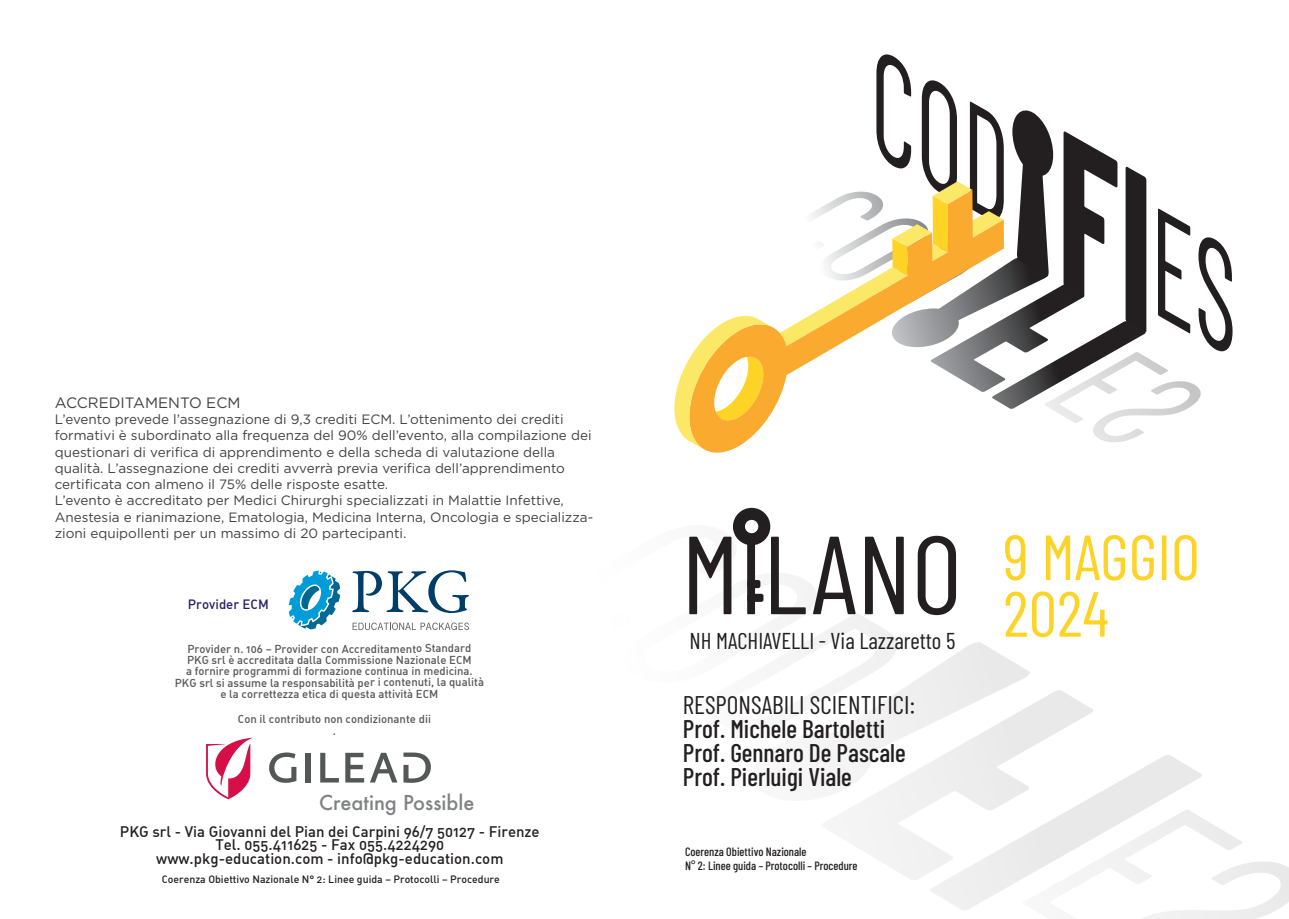
<style>
.page{position:relative;width:1289px;height:919px;background:#fff}
.page>*{position:absolute;margin:0;border:0;box-sizing:border-box;transform-origin:0 0}
.t1{font:110.7px "Barlow Condensed";color:#231f20}
.t2{font:63.6px/56.6px "Barlow Condensed";color:#fdd326}
.t3{font:500 25.5px/24px "Barlow Condensed";color:#231f20}
.t4{font:25.5px "Barlow Condensed";color:#231f20}
.t5{font:22.95px "Barlow Condensed";color:#231f20}
.t6{font:500 19.95px "Futura";color:#808285}
.t7{font:15px/13.5px "DIN Medium Alternate";color:#231f20;text-align:center}
.t8{font:15px "Gotham";color:#414243}
.t9{font:13.5px/16.2px "Gotham";color:#414243}
.t10{font:13.2px "DIN Medium Alternate";color:#252161}
.t11{font:500 12px/13.5px "Barlow Condensed";color:#231f20}
.t12{font:11.25px/11.2px "DIN Medium Alternate";color:#57585a;text-align:center}
.t13{font:10.5px "DIN Medium Alternate";color:#231f20}
</style>
<div class="page">
<svg style="left:352px;top:570px;width:117px;height:43px"></svg>
<svg style="left:289px;top:570px;width:51px;height:59px"></svg>
<svg style="left:352px;top:622px;width:117px;height:8px"></svg>
<svg style="left:733px;top:525px;width:555px;height:393px"></svg>
<svg style="left:674px;top:54px;width:558px;height:395px"></svg>
<div style="left:733px;top:508px;width:37px;height:37px;border:12px solid #231f20;border-radius:50%"></div>
<div style="left:747px;top:593px;width:16px;height:9px;background:#231f20;border-radius:2px"></div>
<div style="left:747px;top:580px;width:13px;height:8px;background:#231f20;border-radius:2px"></div>
<svg style="left:269px;top:752px;width:27px;height:30px"></svg>
<div style="left:305px;top:752px;width:5px;height:30px;background:#545758"></div>
<svg style="left:320px;top:752px;width:19px;height:30px"></svg>
<svg style="left:345px;top:752px;width:19px;height:30px"></svg>
<svg style="left:370px;top:752px;width:27px;height:30px"></svg>
<svg style="left:403px;top:752px;width:28px;height:30px"></svg>
<svg style="left:206px;top:737px;width:46px;height:62px"></svg>
<p class="t8" style="left:55px;top:393px;width:187px">ACCREDITAMENTO ECM</p>
<p class="t9" style="left:55px;top:411px;width:540px">L’evento prevede l’assegnazione di 9,3 crediti ECM. L’ottenimento dei crediti formativi è subordinato alla frequenza del 90% dell’evento, alla compilazione dei questionari di verifica di apprendimento e della scheda di valutazione della qualità. L’assegnazione dei crediti avverrà previa verifica dell’apprendimento certificata con almeno il 75% delle risposte esatte.<br>L’evento è accreditato per Medici Chirurghi specializzati in Malattie Infettive, Anestesia e rianimazione, Ematologia, Medicina Interna, Oncologia e specializza&shy;zioni equipollenti per un massimo di 20 partecipanti.</p>
<p class="t10" style="left:188px;top:596px;width:82px">Provider ECM</p>
<p class="t12" style="left:175px;top:642px;width:311px">Provider n. 106 – Provider con Accreditamento Standard<br>PKG srl è accreditata dalla Commissione Nazionale ECM<br>a fornire programmi di formazione continua in medicina.<br>PKG srl si assume la responsabilità per i contenuti, la qualità e la correttezza etica di questa attività ECM</p>
<p class="t12" style="left:238px;top:713px;width:194px">Con il contributo non condizionante dii .</p>
<h3 class="t6" style="left:319px;top:788px;width:157px">Creating Possible</h3>
<p class="t7" style="left:120px;top:824px;width:421px">PKG srl - Via Giovanni del Pian dei Carpini 96/7 50127 - Firenze<br>Tel. 055.411625 - Fax 055.4224290<br>www.pkg-education.com - info@pkg-education.com</p>
<p class="t13" style="left:162px;top:872px;width:339px">Coerenza Obiettivo Nazionale N° 2: Linee guida – Protocolli – Procedure</p>
<h1 class="t1" style="left:681px;top:495px;width:282px">MILANO</h1>
<h3 class="t5" style="left:689px;top:624px;width:267px">NH MACHIAVELLI - Via Lazzaretto 5</h3>
<h3 class="t4" style="left:683px;top:686px;width:234px">RESPONSABILI SCIENTIFICI:</h3>
<h3 class="t3" style="left:683px;top:714px;width:224px">Prof. Michele Bartoletti<br>Prof. Gennaro De Pascale<br>Prof. Pierluigi Viale</h3>
<p class="t11" style="left:685px;top:844px;width:174px">Coerenza Obiettivo Nazionale<br>N° 2: Linee guida – Protocolli – Procedure</p>
<h2 class="t2" style="left:1003px;top:524px;width:198px">9 MAGGIO<br>2024</h2>
</div>
